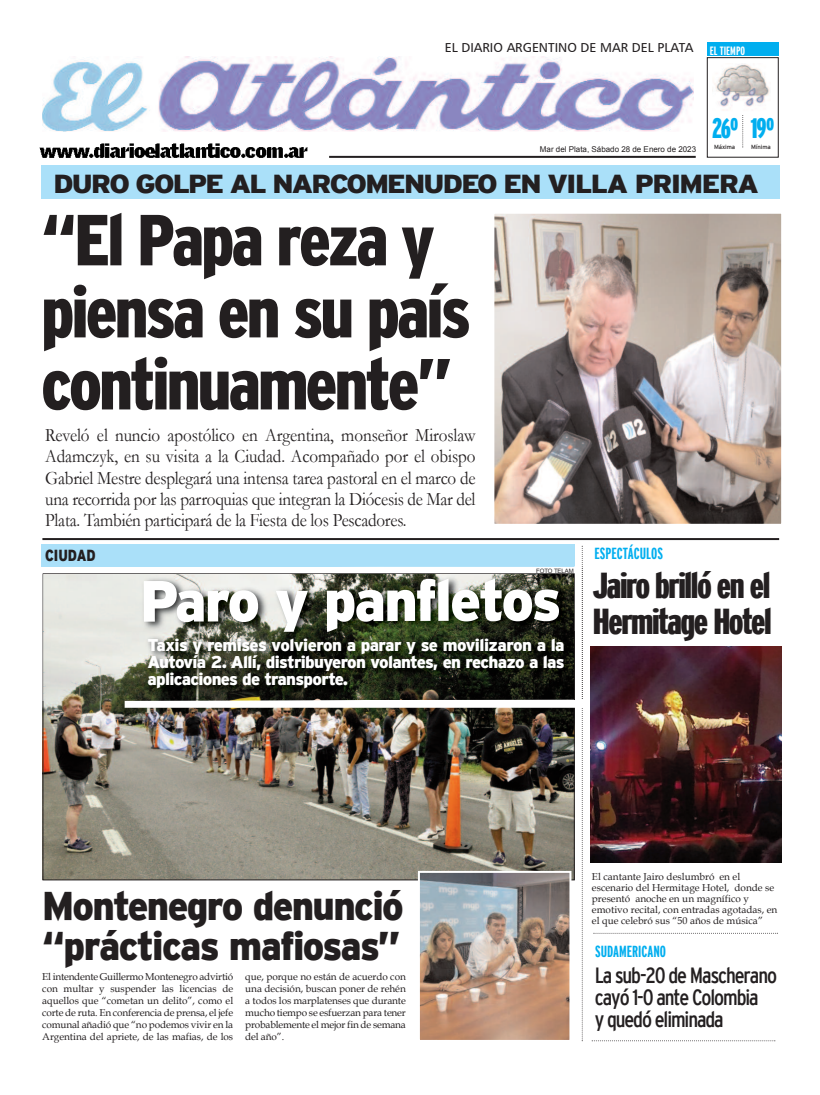
<style>
.page{position:relative;width:820px;height:1095px;background:#fff}
.page>*{position:absolute;margin:0;border:0;box-sizing:border-box;transform-origin:0 0}
.t1{font:900 condensed 72px/72px "Interstate";letter-spacing:-.045em;color:#231f20}
.t2{font:900 58px "Interstate";color:#fff}
.t3{font:900 40px/40px "Interstate";letter-spacing:-.045em;color:#231f20;scale:.95 1}
.t4{font:900 extra-condensed 36px/36px "Interstate";letter-spacing:-.035em;color:#231f20;scale:1.16 1}
.t5{font:900 extra-condensed 28px "Interstate";letter-spacing:-.04em;color:#00aeef}
.t6{font:900 26px "Interstate";letter-spacing:-.065em;color:#231f20;scale:1.08 1}
.t7{font:condensed 22px/22px "Interstate";letter-spacing:-.05em;color:#231f20}
.t8{font:19px/21px "Garamond";letter-spacing:-.015em;color:#231f20;text-align:justify;scale:.9 1}
.t9{font:900 17px/17px "Interstate";letter-spacing:-.045em;color:#fff;text-align:justify}
.t10{font:700 extra-condensed 16px "Interstate";color:#00aeef}
.t11{font:900 16px "Interstate";color:#231f20;scale:.8 1}
.t12{font:13px "Humanist 777 BT Roman B";color:#231f20}
.t13{font:700 extra-condensed 12px "Interstate";color:#fff}
.t14{font:10px/12px "Book Antiqua";color:#231f20;text-align:justify}
.t15{font:8px "Arial";color:#231f20}
.t16{font:6px "Interstate";letter-spacing:-.005em;color:#231f20}
.t17{font:6px "Arial";letter-spacing:-.015em;color:#231f20}
</style>
<div class="page">
<img style="left:45px;top:700px;width:527px;height:178px">
<hr style="left:42px;top:538px;width:736px;height:2px;background:#231f20">
<div style="left:41px;top:544px;width:533px;height:22px;background:#aae0f9"></div>
<img style="left:41px;top:566px;width:542px;height:134px">
<img style="left:43px;top:574px;width:531px;height:126px">
<img style="left:385px;top:566px;width:189px;height:1px">
<img style="left:42px;top:56px;width:651px;height:75px">
<hr style="left:329px;top:156px;width:366px;height:2px;background:#231f20">
<div style="left:706px;top:57px;width:72px;height:100px;border:1px solid #231f20"></div>
<div style="left:706px;top:43px;width:72px;height:13px;background:#00aeef"></div>
<svg style="left:742px;top:115px;width:1px;height:32px"></svg>
<img style="left:712px;top:64px;width:58px;height:47px">
<img style="left:39px;top:143px;width:269px;height:15px">
<img style="left:125px;top:631px;width:458px;height:76px">
<svg style="left:581px;top:546px;width:1px;height:493px"></svg>
<img style="left:282px;top:631px;width:47px;height:1px">
<div style="left:41px;top:165px;width:738px;height:33px;background:#aae0f9"></div>
<img style="left:495px;top:215px;width:284px;height:307px">
<div style="left:493px;top:213px;width:288px;height:311px;border:1px solid #fff"></div>
<svg style="left:593px;top:932px;width:183px;height:1px"></svg>
<img style="left:590px;top:646px;width:191px;height:216px">
<svg style="left:591px;top:1040px;width:184px;height:1px"></svg>
<img style="left:421px;top:873px;width:147px;height:165px">
<div style="left:418px;top:870px;width:153px;height:171px;border:2px solid #fff"></div>
<h3 class="t12" style="left:444px;top:40px;width:250px">EL DIARIO ARGENTINO DE MAR DEL PLATA</h3>
<p class="t13" style="left:709px;top:44px;width:37px">EL TIEMPO</p>
<p class="t15" style="left:539px;top:145px;width:158px">Mar del Plata, Sábado 28 de Enero de 2023</p>
<h3 class="t5" style="left:712px;top:113px;width:64px">26º 19º</h3>
<p class="t16" style="left:713px;top:143px;width:23px">Máxima</p>
<p class="t16" style="left:750px;top:143px;width:21px">Mínima</p>
<h3 class="t6" style="left:53px;top:169px;width:654px">Duro golpe al narcomenuDeo en Villa primera</h3>
<h1 class="t1" style="left:41px;top:204px;width:431px">“El Papa reza y piensa en su país continuamente”</h1>
<p class="t8" style="left:45px;top:425px;width:479px">Reveló el nuncio apostólico en Argentina, monseñor Miroslaw Adamczyk, en su visita a la Ciudad. Acompañado por el obispo Gabriel Mestre desplegará una intensa tarea pastoral en el marco de una recorrida por las parroquias que integran la Diócesis de Mar del Plata. También participará de la Fiesta de los Pescadores.</p>
<h3 class="t11" style="left:45px;top:546px;width:65px">ciuDaD</h3>
<p class="t17" style="left:536px;top:568px;width:39px">FOTO TELAM</p>
<h2 class="t2" style="left:140px;top:567px;width:423px">paro y panfletos</h2>
<h3 class="t9" style="left:147px;top:636px;width:418px">Taxis y remises volvieron a parar y se movilizaron a la autovía 2. allí, distribuyeron volantes, en rechazo a las aplicaciones de transporte.</h3>
<h3 class="t10" style="left:594px;top:544px;width:70px">ESPECTÁCULOS</h3>
<h3 class="t4" style="left:592px;top:567px;width:156px">Jairobrillóenel<br>Hermitage Hotel</h3>
<h3 class="t3" style="left:42px;top:885px;width:382px">montenegro denunció “prácticas mafiosas”</h3>
<p class="t14" style="left:42px;top:970px;width:192px">El intendente Guillermo Montenegro advirtió con multar y suspender las licencias de aquellos que “cometan un delito”, como el corte de ruta. En conferencia de prensa, el jefe comunal añadió que “no podemos vivir en la Argentina del apriete, de las mafias, de los</p>
<p class="t14" style="left:245px;top:970px;width:162px">que, porque no están de acuerdo con una decisión, buscan poner de rehén a todos los marplatenses que durante mucho tiempo se esfuerzan para tener probablemente el mejor fin de semana del año”.</p>
<p class="t14" style="left:591px;top:871px;width:187px;line-height:11px;text-align:left">El cantante Jairo deslumbró en el escenario del Hermitage Hotel, donde se presentó anoche en un magnífico y emotivo recital, con entradas agotadas, en el que celebró sus “50 años de música”</p>
<h3 class="t10" style="left:595px;top:942px;width:72px">SUDAMERICANO</h3>
<h3 class="t7" style="left:594px;top:964px;width:184px">La sub-20 de Mascherano cayó 1-0 ante Colombia<br>y quedó eliminada</h3>
</div>
